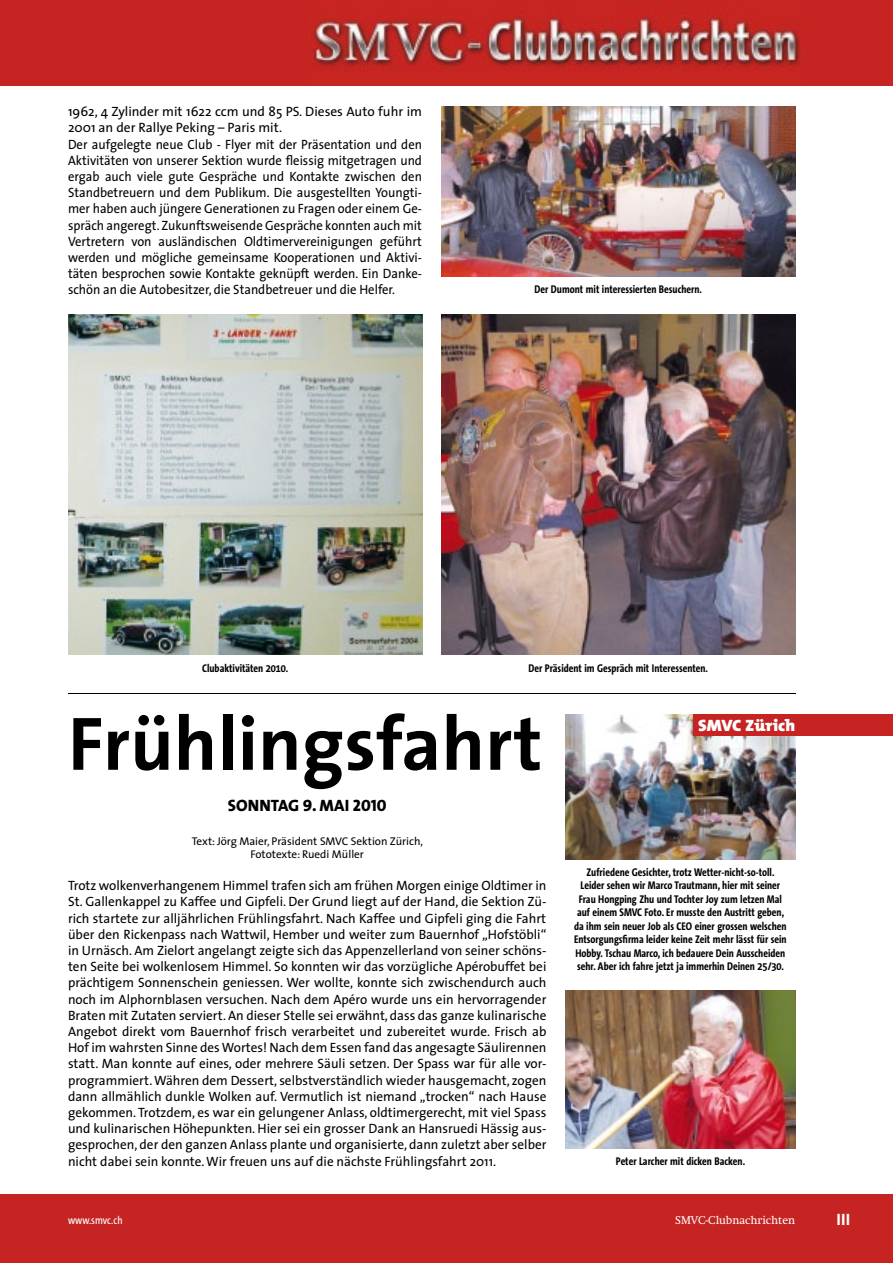
<style>
.page{position:relative;width:893px;height:1263px;background:#fff}
.page>*{position:absolute;margin:0;border:0;box-sizing:border-box;transform-origin:0 0}
.t1{font:700 76.5px "The Sans";color:#000}
.t2{font:16.5px "The Sans Extra Bold Caps";color:#000}
.t3{font:900 16.5px "The Mix";color:#fff;scale:1.05 1}
.t4{font:700 16.5px "The Sans Correspondence";color:#fff}
.t5{font:13.5px/16.2px "The Sans";color:#000}
.t6{font:700 11.25px/13.5px "The Sans Condensed";color:#000;text-align:center}
.t7{font:11.25px/13.5px "The Sans";color:#000;text-align:center}
.t8{font:11.25px "Swift";color:#fff}
.t9{font:11.25px "The Sans Condensed";color:#fff}
</style>
<div class="page">
<div style="left:0;top:0;width:893px;height:85px;background:#c62422"></div>
<img style="left:313px;top:16px;width:488px;height:52px">
<div style="left:0;top:1195px;width:893px;height:68px;background:#c62422"></div>
<img style="left:68px;top:315px;width:354px;height:339px">
<img style="left:441px;top:106px;width:354px;height:170px">
<img style="left:441px;top:315px;width:354px;height:340px">
<img style="left:566px;top:714px;width:229px;height:145px">
<img style="left:566px;top:991px;width:229px;height:157px">
<hr style="left:68px;top:693px;width:727px;height:1px;background:#000">
<div style="left:693px;top:714px;width:200px;height:22px;background:#c62422"></div>
<p class="t5" style="left:68px;top:103px;width:356px">1962, 4 Zylinder mit 1622 ccm und 85 PS. Dieses Auto fuhr im 2001 an der Rallye Peking – Paris mit.<br>Der aufgelegte neue Club - Flyer mit der Präsentation und den Aktivitäten von unserer Sektion wurde fleissig mitgetragen und ergab auch viele gute Gespräche und Kontakte zwischen den Standbetreuern und dem Publikum. Die ausgestellten Youngti&shy;mer haben auch jüngere Generationen zu Fragen oder einem Ge&shy;spräch angeregt. Zukunftsweisende Gespräche konnten auch mit Vertretern von ausländischen Oldtimervereinigungen geführt werden und mögliche gemeinsame Kooperationen und Aktivi&shy;täten besprochen sowie Kontakte geknüpft werden. Ein Danke&shy;schön an die Autobesitzer, die Standbetreuer und die Helfer.</p>
<p class="t6" style="left:535px;top:283px;width:169px">Der Dumont mit interessierten Besuchern.</p>
<p class="t6" style="left:202px;top:661px;width:88px">Clubaktivitäten 2010.</p>
<p class="t6" style="left:529px;top:661px;width:181px">Der Präsident im Gespräch mit Interessenten.</p>
<h1 class="t1" style="left:68px;top:680px;width:476px">Frühlingsfahrt</h1>
<p class="t3" style="left:698px;top:711px;width:94px">SMVC Zürich</p>
<p class="t2" style="left:228px;top:792px;width:160px">SONNTAG 9. MAI 2010</p>
<p class="t7" style="left:192px;top:834px;width:233px">Text: Jörg Maier, Präsident SMVC Sektion Zürich,<br>Fototexte: Ruedi Müller</p>
<p class="t5" style="left:68px;top:877px;width:480px;text-align:justify">Trotz wolkenverhangenem Himmel trafen sich am frühen Morgen einige Oldtimer in St. Gallenkappel zu Kaffee und Gipfeli. Der Grund liegt auf der Hand, die Sektion Zü&shy;rich startete zur alljährlichen Frühlingsfahrt. Nach Kaffee und Gipfeli ging die Fahrt über den Rickenpass nach Wattwil, Hember und weiter zum Bauernhof „Hofstöbli“ in Urnäsch. Am Zielort angelangt zeigte sich das Appenzellerland von seiner schöns&shy;ten Seite bei wolkenlosem Himmel. So konnten wir das vorzügliche Apérobuffet bei prächtigem Sonnenschein geniessen. Wer wollte, konnte sich zwischendurch auch noch im Alphornblasen versuchen. Nach dem Apéro wurde uns ein hervorragender Braten mit Zutaten serviert. An dieser Stelle sei erwähnt, dass das ganze kulinarische Angebot direkt vom Bauernhof frisch verarbeitet und zubereitet wurde. Frisch ab Hof im wahrsten Sinne des Wortes! Nach dem Essen fand das angesagte Säulirennen statt. Man konnte auf eines, oder mehrere Säuli setzen. Der Spass war für alle vor&shy;programmiert. Währen dem Dessert, selbstverständlich wieder hausgemacht, zogen dann allmählich dunkle Wolken auf. Vermutlich ist niemand „trocken“ nach Hause gekommen. Trotzdem, es war ein gelungener Anlass, oldtimergerecht, mit viel Spass und kulinarischen Höhepunkten. Hier sei ein grosser Dank an Hansruedi Hässig aus&shy;gesprochen, der den ganzen Anlass plante und organisierte, dann zuletzt aber selber nicht dabei sein konnte. Wir freuen uns auf die nächste Frühlingsfahrt 2011.</p>
<p class="t6" style="left:574px;top:865px;width:214px">Zufriedene Gesichter, trotz Wetter-nicht-so-toll.<br>Leider sehen wir Marco Trautmann, hier mit seiner Frau Hongping Zhu und Tochter Joy zum letzen Mal auf einem SMVC Foto. Er musste den Austritt geben, da ihm sein neuer Job als CEO einer grossen welschen Entsorgungsfirma leider keine Zeit mehr lässt für sein Hobby. Tschau Marco, ich bedauere Dein Ausscheiden sehr. Aber ich fahre jetzt ja immerhin Deinen 25/30.</p>
<p class="t6" style="left:616px;top:1155px;width:131px">Peter Larcher mit dicken Backen.</p>
<p class="t9" style="left:68px;top:1214px;width:56px">www.smvc.ch</p>
<p class="t8" style="left:675px;top:1214px;width:122px">SMVC-Clubnachrichten</p>
<p class="t4" style="left:836px;top:1210px;width:16px">III</p>
</div>
